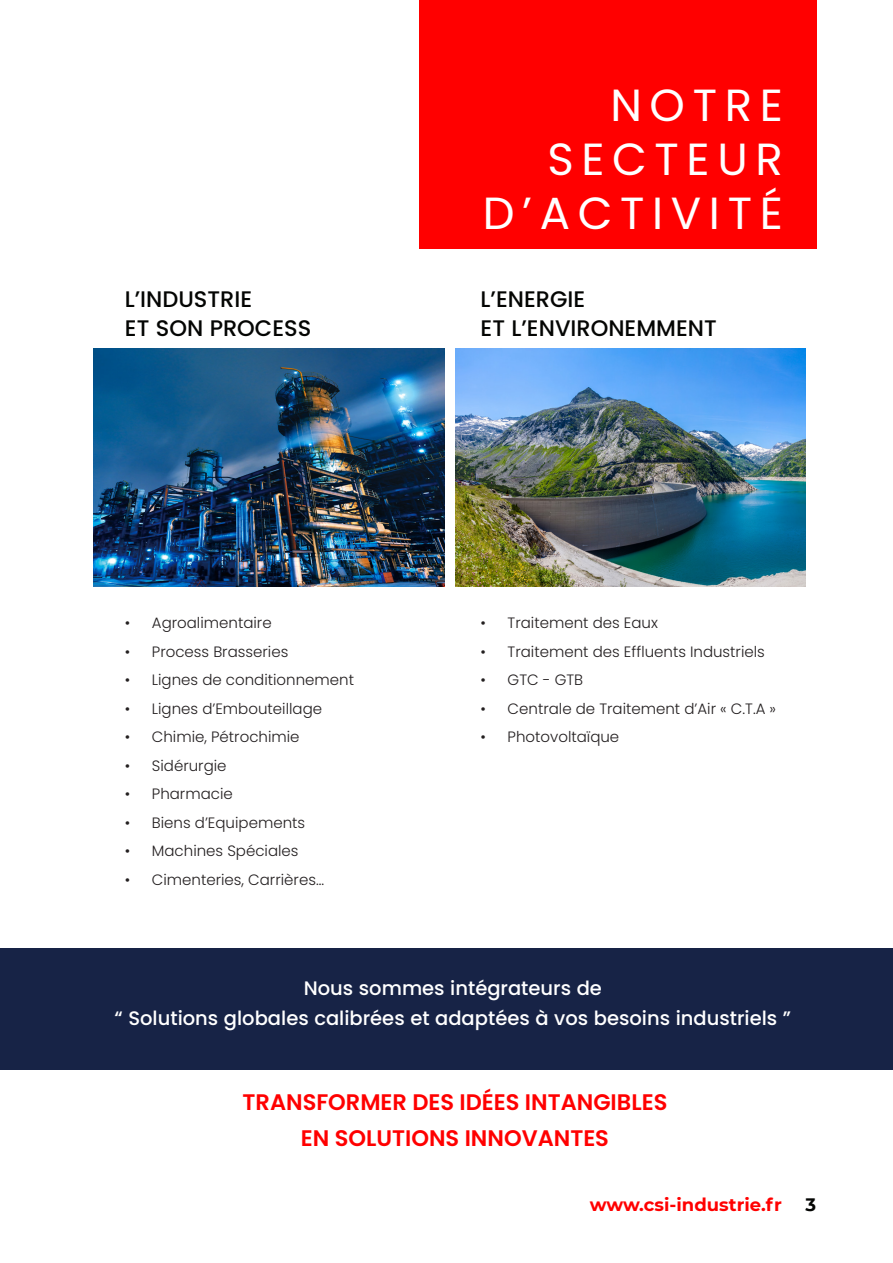
<style>
.page{position:relative;width:893px;height:1263px;background:#fff}
.page>*{position:absolute;margin:0;border:0;box-sizing:border-box;transform-origin:0 0}
.t1{font:45px/54px "Poppins";letter-spacing:.17em;color:#fff;text-align:right}
.t2{font:600 22.5px/36px "Poppins";color:#f00;text-align:center}
.t3{font:500 22.5px/28.5px "Poppins";color:#040503}
.t4{font:500 19.5px/30px "Poppins";color:#fff;text-align:center}
.t5{font:700 18px "Montserrat";color:#f00}
.t6{font:700 18px "Montserrat";color:#040503}
.t7{font:300 15px "Poppins";color:#231f20}
</style>
<div class="page">
<img style="left:94px;top:348px;width:350px;height:239px">
<img style="left:455px;top:348px;width:351px;height:239px">
<div style="left:419px;top:0;width:397px;height:249px;background:#f00"></div>
<div style="left:0;top:948px;width:893px;height:121px;background:#172346"></div>
<h1 class="t1" style="left:483px;top:79px;width:301px">NOTRE<br>SECTEUR<br>D’ACTIVITÉ</h1>
<h2 class="t3" style="left:125px;top:285px;width:188px">L’INDUSTRIE<br>ET SON PROCESS</h2>
<h2 class="t3" style="left:481px;top:285px;width:238px">L’ENERGIE<br>ET L’ENVIRONEMMENT</h2>
<p class="t7" style="left:125px;top:614px;width:148px">• Agroalimentaire</p>
<p class="t7" style="left:125px;top:643px;width:165px">• Process Brasseries</p>
<p class="t7" style="left:125px;top:671px;width:231px">• Lignes de conditionnement</p>
<p class="t7" style="left:125px;top:700px;width:199px">• Lignes d’Embouteillage</p>
<p class="t7" style="left:125px;top:728px;width:176px">• Chimie, Pétrochimie</p>
<p class="t7" style="left:125px;top:757px;width:103px">• Sidérurgie</p>
<p class="t7" style="left:125px;top:785px;width:109px">• Pharmacie</p>
<p class="t7" style="left:125px;top:814px;width:182px">• Biens d’Equipements</p>
<p class="t7" style="left:125px;top:842px;width:175px">• Machines Spéciales</p>
<p class="t7" style="left:125px;top:871px;width:201px">• Cimenteries, Carrières...</p>
<p class="t7" style="left:481px;top:614px;width:179px">• Traitement des Eaux</p>
<p class="t7" style="left:481px;top:643px;width:286px">• Traitement des Effluents Industriels</p>
<p class="t7" style="left:481px;top:671px;width:104px">• GTC - GTB</p>
<p class="t7" style="left:481px;top:700px;width:297px">• Centrale de Traitement d’Air « C.T.A »</p>
<p class="t7" style="left:481px;top:728px;width:140px">• Photovoltaïque</p>
<h3 class="t4" style="left:115px;top:973px;width:678px">Nous sommes intégrateurs de<br>“ Solutions globales calibrées et adaptées à vos besoins industriels ”</h3>
<h2 class="t2" style="left:243px;top:1085px;width:426px">TRANSFORMER DES IDÉES INTANGIBLES<br>EN SOLUTIONS INNOVANTES</h2>
<p class="t5" style="left:590px;top:1191px;width:194px">www.csi-industrie.fr</p>
<p class="t6" style="left:805px;top:1191px;width:12px">3</p>
</div>
